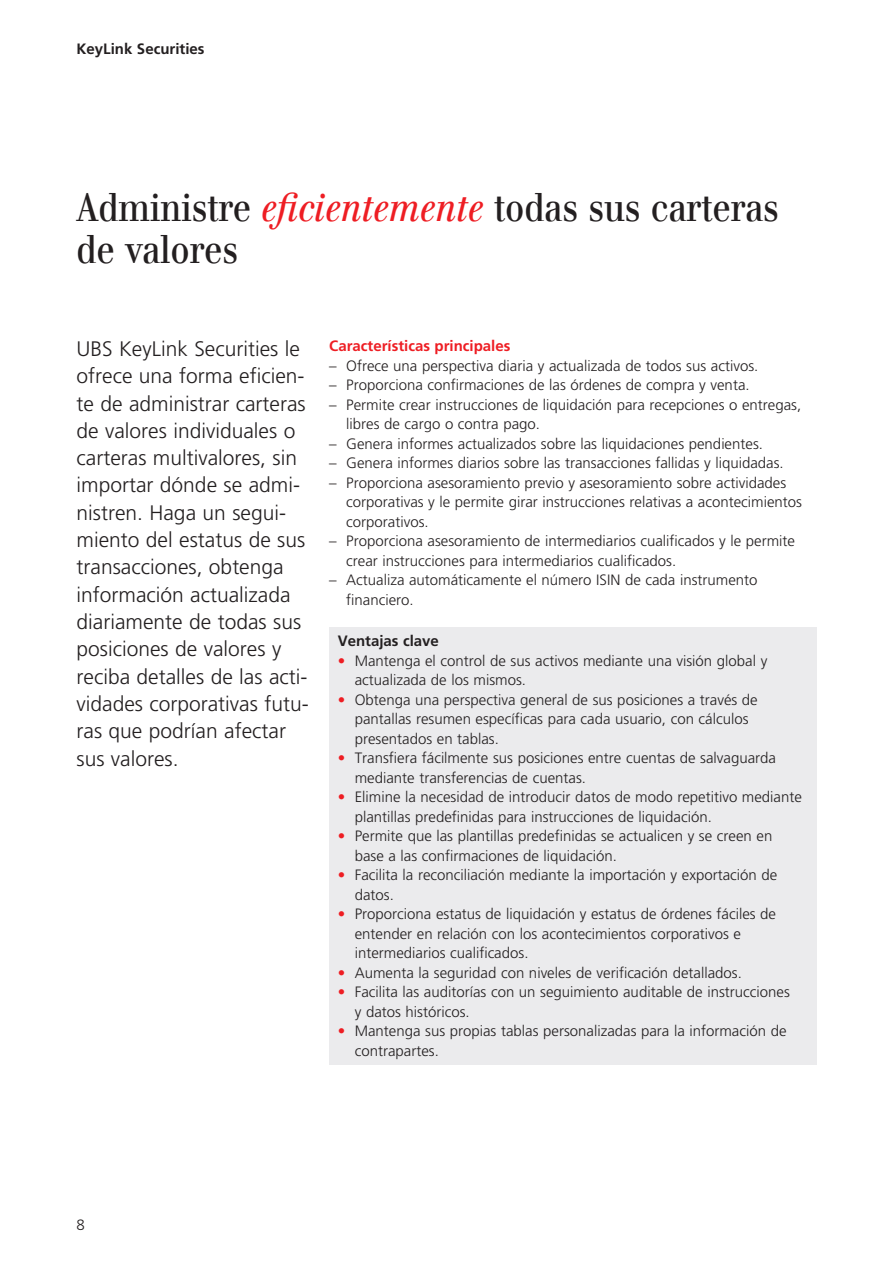
<style>
.page{position:relative;width:893px;height:1263px;background:#fff}
.page>*{position:absolute;margin:0;border:0;box-sizing:border-box;transform-origin:0 0}
.t1{font:39px/42px "UBS Headline";color:#231f20}
.t2{font:300 21px/27.3px "Frutiger";color:#231f20}
.t3{font:300 15px/19.5px "Frutiger";color:#231f20}
.t4{font:700 15px "Frutiger";color:#231f20}
.t5{font:700 15px "Frutiger";color:#ee1d23}
.s1{font-style:italic;color:#ee1d23}
.s2{color:#ee1d23}
</style>
<div class="page">
<div style="left:329px;top:626px;width:487px;height:438px;background:#ebebed"></div>
<p class="t4" style="left:77px;top:40px;width:129px">KeyLink Securities</p>
<h1 class="t1" style="left:77px;top:186px;width:704px">Administre <span class="s1">eficientemente</span> todas sus carteras de valores</h1>
<p class="t2" style="left:77px;top:335px;width:234px">UBS KeyLink Securities le ofrece una forma eficien&shy;te de administrar carteras de valores individuales o carteras multivalores, sin importar dónde se admi&shy;nistren. Haga un segui&shy;miento del estatus de sus transacciones, obtenga información actualizada diariamente de todas sus posiciones de valores y reciba detalles de las acti&shy;vidades corporativas futu&shy;ras que podrían afectar sus valores.</p>
<p class="t5" style="left:329px;top:337px;width:183px">Características principales</p>
<p class="t3" style="left:329px;top:356px;width:431px">– Ofrece una perspectiva diaria y actualizada de todos sus activos.</p>
<p class="t3" style="left:329px;top:376px;width:422px">– Proporciona confirmaciones de las órdenes de compra y venta.</p>
<p class="t3" style="left:346px;top:395px;width:457px;text-indent:-17px">– Permite crear instrucciones de liquidación para recepciones o entregas, libres de cargo o contra pago.</p>
<p class="t3" style="left:329px;top:434px;width:435px">– Genera informes actualizados sobre las liquidaciones pendientes.</p>
<p class="t3" style="left:329px;top:454px;width:456px">– Genera informes diarios sobre las transacciones fallidas y liquidadas.</p>
<p class="t3" style="left:346px;top:473px;width:457px;text-indent:-17px">– Proporciona asesoramiento previo y asesoramiento sobre actividades corporativas y le permite girar instrucciones relativas a acontecimientos corporativos.</p>
<p class="t3" style="left:346px;top:532px;width:450px;text-indent:-17px">– Proporciona asesoramiento de intermediarios cualificados y le permite crear instrucciones para intermediarios cualificados.</p>
<p class="t3" style="left:346px;top:571px;width:413px;text-indent:-17px">– Actualiza automáticamente el número ISIN de cada instrumento financiero.</p>
<p class="t4" style="left:338px;top:632px;width:103px">Ventajas clave</p>
<p class="t3" style="left:355px;top:651px;width:414px;text-indent:-17px"><span class="s2">•</span> Mantenga el control de sus activos mediante una visión global y actualizada de los mismos.</p>
<p class="t3" style="left:355px;top:690px;width:404px;text-indent:-17px"><span class="s2">•</span> Obtenga una perspectiva general de sus posiciones a través de pantallas resumen específicas para cada usuario, con cálculos presentados en tablas.</p>
<p class="t3" style="left:355px;top:749px;width:423px;text-indent:-17px"><span class="s2">•</span> Transfiera fácilmente sus posiciones entre cuentas de salvaguarda mediante transferencias de cuentas.</p>
<p class="t3" style="left:355px;top:788px;width:449px;text-indent:-17px"><span class="s2">•</span> Elimine la necesidad de introducir datos de modo repetitivo mediante plantillas predefinidas para instrucciones de liquidación.</p>
<p class="t3" style="left:355px;top:827px;width:419px;text-indent:-17px"><span class="s2">•</span> Permite que las plantillas predefinidas se actualicen y se creen en base a las confirmaciones de liquidación.</p>
<p class="t3" style="left:355px;top:866px;width:424px;text-indent:-17px"><span class="s2">•</span> Facilita la reconciliación mediante la importación y exportación de datos.</p>
<p class="t3" style="left:355px;top:905px;width:423px;text-indent:-17px"><span class="s2">•</span> Proporciona estatus de liquidación y estatus de órdenes fáciles de entender en relación con los acontecimientos corporativos e intermediarios cualificados.</p>
<p class="t3" style="left:338px;top:963px;width:406px"><span class="s2">•</span> Aumenta la seguridad con niveles de verificación detallados.</p>
<p class="t3" style="left:355px;top:983px;width:437px;text-indent:-17px"><span class="s2">•</span> Facilita las auditorías con un seguimiento auditable de instrucciones y datos históricos.</p>
<p class="t3" style="left:355px;top:1022px;width:433px;text-indent:-17px"><span class="s2">•</span> Mantenga sus propias tablas personalizadas para la información de contrapartes.</p>
<p class="t3" style="left:77px;top:1215px;width:10px">8</p>
</div>
